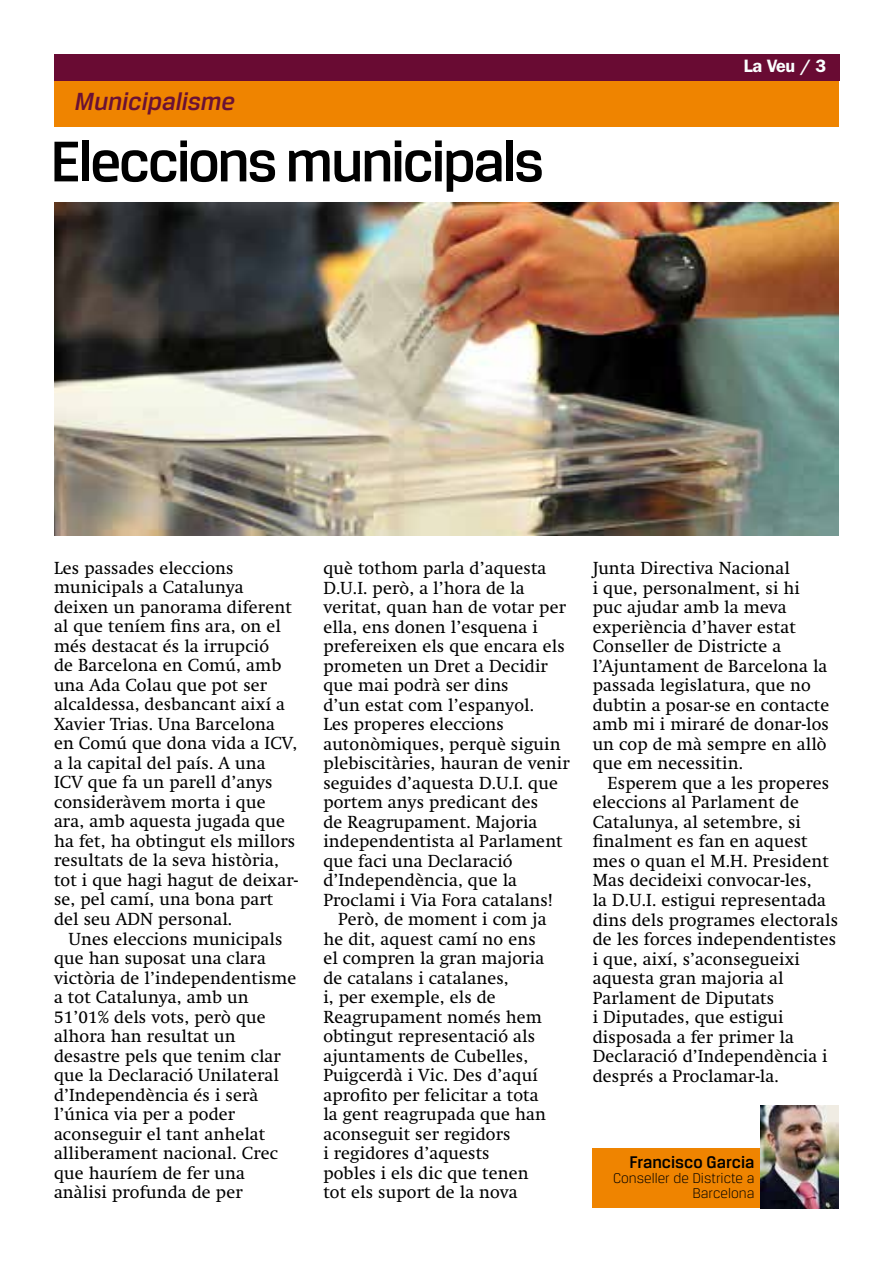
<style>
.page{position:relative;width:893px;height:1263px;background:#fff}
.page>*{position:absolute;margin:0;border:0;box-sizing:border-box;transform-origin:0 0}
.t1{font:500 61.05px "Breuer Text";letter-spacing:-.04em;color:#000}
.t2{font:italic 500 26.4px "Breuer Text";color:#6a1135}
.t3{font:500 18px "Breuer Text";color:#000}
.t4{font:600 18px "ITC Franklin Gothic Std";color:#fbffff}
.t5{font:17.4px/19.5px "Swift";letter-spacing:.01em;color:#000}
.t6{font:300 15px/15px "Breuer Text";color:#000;text-align:right}
</style>
<div class="page">
<div style="left:54px;top:54px;width:785px;height:27px;background:#690b33"></div>
<div style="left:54px;top:81px;width:785px;height:45px;background:#ef8400"></div>
<div style="left:593px;top:1148px;width:229px;height:60px;background:#ef8400"></div>
<img style="left:760px;top:1106px;width:79px;height:102px">
<img style="left:54px;top:203px;width:785px;height:333px">
<h2 class="t2" style="left:75px;top:88px;width:162px">Municipalisme</h2>
<h1 class="t1" style="left:51px;top:129px;width:495px">Eleccions municipals</h1>
<p class="t4" style="left:744px;top:56px;width:84px">La Veu / 3</p>
<p class="t5" style="left:54px;top:558px;width:246px">Les passades eleccions municipals a Catalunya deixen un panorama diferent al que teníem fins ara, on el més destacat és la irrupció<br>de Barcelona en Comú, amb una Ada Colau que pot ser alcaldessa, desbancant així a<br>Xavier Trias. Una Barcelona en Comú que dona vida a ICV, a la capital del país. A una<br>ICV que fa un parell d’anys consideràvem morta i que ara, amb aquesta jugada que ha fet, ha obtingut els millors resultats de la seva història, tot i que hagi hagut de deixar&shy;se, pel camí, una bona part del seu ADN personal.</p>
<p class="t5" style="left:54px;top:929px;width:244px;text-indent:15px">Unes eleccions municipals que han suposat una clara victòria de l’independentisme a tot Catalunya, amb un<br>51’01% dels vots, però que alhora han resultat un desastre pels que tenim clar que la Declaració Unilateral d’Independència és i serà l’única via per a poder aconseguir el tant anhelat alliberament nacional. Crec que hauríem de fer una anàlisi profunda de per</p>
<p class="t5" style="left:323px;top:558px;width:225px">què tothom parla d’aquesta</p>
<p class="t5" style="left:323px;top:578px;width:203px">D.U.I. però, a l’hora de la</p>
<p class="t5" style="left:323px;top:597px;width:244px">veritat, quan han de votar per</p>
<p class="t5" style="left:323px;top:617px;width:216px">ella, ens donen l’esquena i</p>
<p class="t5" style="left:323px;top:636px;width:243px">prefereixen els que encara els</p>
<p class="t5" style="left:323px;top:656px;width:226px">prometen un Dret a Decidir</p>
<p class="t5" style="left:323px;top:675px;width:187px">que mai podrà ser dins</p>
<p class="t5" style="left:323px;top:695px;width:212px">d’un estat com l’espanyol.</p>
<p class="t5" style="left:323px;top:714px;width:182px">Les properes eleccions</p>
<p class="t5" style="left:323px;top:734px;width:239px">autonòmiques, perquè siguin</p>
<p class="t5" style="left:323px;top:753px;width:248px">plebiscitàries, hauran de venir</p>
<p class="t5" style="left:323px;top:773px;width:236px">seguides d’aquesta D.U.I. que</p>
<p class="t5" style="left:323px;top:792px;width:216px">portem anys predicant des</p>
<p class="t5" style="left:323px;top:812px;width:216px">de Reagrupament. Majoria</p>
<p class="t5" style="left:323px;top:831px;width:241px">independentista al Parlament</p>
<p class="t5" style="left:323px;top:851px;width:191px">que faci una Declaració</p>
<p class="t5" style="left:323px;top:870px;width:195px">d’Independència, que la</p>
<p class="t5" style="left:323px;top:890px;width:231px">Proclami i Via Fora catalans!</p>
<p class="t5" style="left:338px;top:910px;width:210px">Però, de moment i com ja</p>
<p class="t5" style="left:323px;top:929px;width:214px">he dit, aquest camí no ens</p>
<p class="t5" style="left:323px;top:949px;width:222px">el compren la gran majoria</p>
<p class="t5" style="left:323px;top:968px;width:187px">de catalans i catalanes,</p>
<p class="t5" style="left:323px;top:988px;width:174px">i, per exemple, els de</p>
<p class="t5" style="left:323px;top:1007px;width:220px">Reagrupament només hem</p>
<p class="t5" style="left:323px;top:1027px;width:213px">obtingut representació als</p>
<p class="t5" style="left:323px;top:1046px;width:206px">ajuntaments de Cubelles,</p>
<p class="t5" style="left:323px;top:1066px;width:216px">Puigcerdà i Vic. Des d’aquí</p>
<p class="t5" style="left:323px;top:1085px;width:217px">aprofito per felicitar a tota</p>
<p class="t5" style="left:323px;top:1105px;width:224px">la gent reagrupada que han</p>
<p class="t5" style="left:323px;top:1124px;width:189px">aconseguit ser regidors</p>
<p class="t5" style="left:323px;top:1144px;width:168px">i regidores d’aquests</p>
<p class="t5" style="left:323px;top:1163px;width:207px">pobles i els dic que tenen</p>
<p class="t5" style="left:323px;top:1183px;width:196px">tot els suport de la nova</p>
<p class="t5" style="left:593px;top:559px;width:238px">Junta Directiva Nacional<br>i que, personalment, si hi puc ajudar amb la meva experiència d’haver estat<br>Conseller de Districte a l’Ajuntament de Barcelona la passada legislatura, que no dubtin a posar-se en contacte amb mi i miraré de donar-los un cop de mà sempre en allò que em necessitin.</p>
<p class="t5" style="left:593px;top:773px;width:247px;text-indent:15px">Esperem que a les properes eleccions al Parlament de<br>Catalunya, al setembre, si finalment es fan en aquest mes o quan el M.H. President<br>Mas decideixi convocar-les,<br>la D.U.I. estigui representada dins dels programes electorals de les forces independentistes i que, així, s’aconsegueixi aquesta gran majoria al<br>Parlament de Diputats<br>i Diputades, que estigui disposada a fer primer la<br>Declaració d’Independència i després a Proclamar-la.</p>
<p class="t3" style="left:629px;top:1152px;width:127px">Francisco Garcia</p>
<p class="t6" style="left:613px;top:1170px;width:143px">Conseller de Districte a<br>Barcelona</p>
</div>
